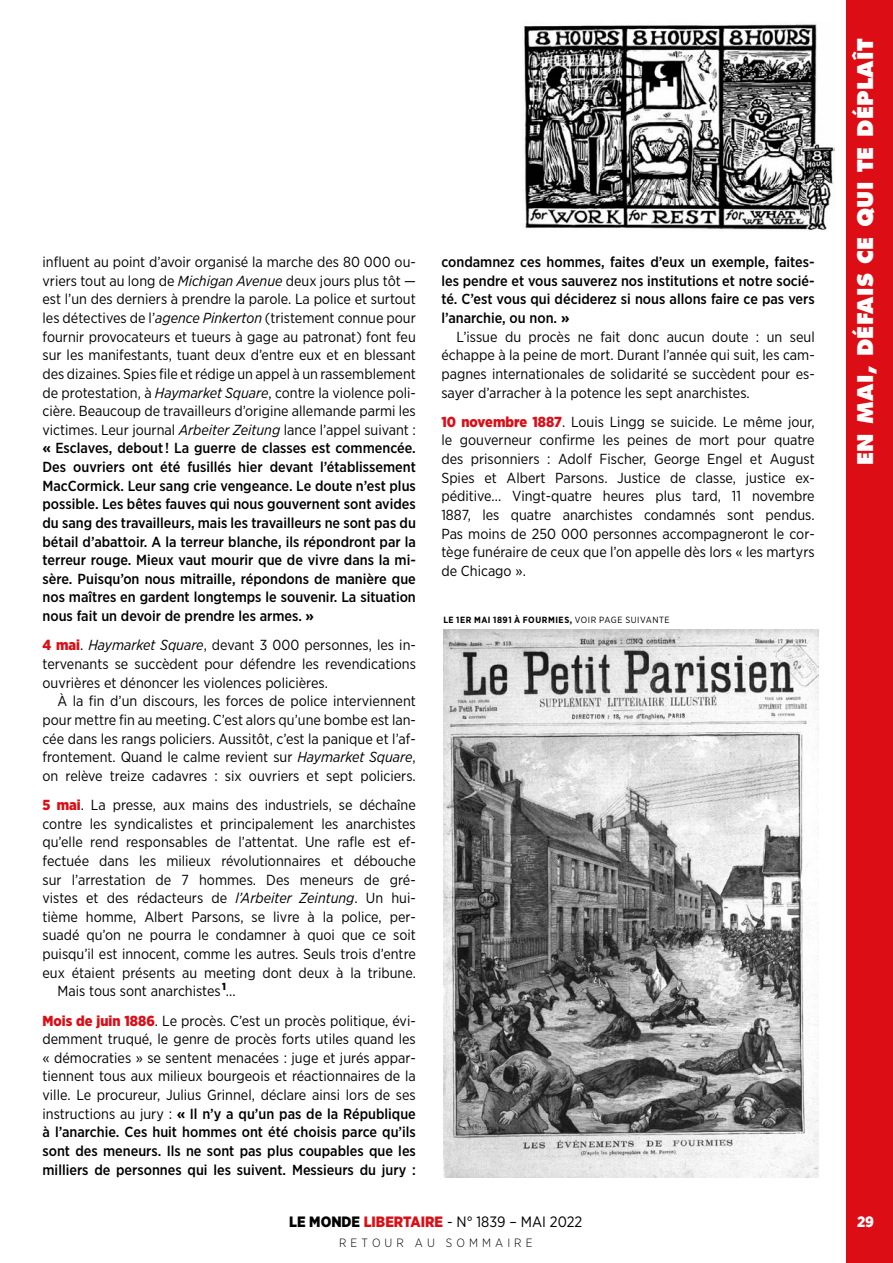
<style>
.page{position:relative;width:893px;height:1263px;background:#fff}
.page>*{position:absolute;margin:0;border:0;box-sizing:border-box;transform-origin:0 0}
.t1{font:800 21px "Futura Std";letter-spacing:.015em;color:#fff}
.t2{font:15px "Gotham Narrow";color:#000}
.t3{font:900 15px "Gotham Narrow";color:#fff}
.t4{font:14.55px/18.6px "Gotham Narrow";color:#000;text-align:justify}
.t5{font:500 14.55px/18.6px "Gotham Narrow";color:#000;text-align:justify}
.t6{font:300 12px "Gotham Narrow";color:#000}
.t7{font:700 9px "Gotham Narrow";letter-spacing:.06em;color:#000}
.s1{font-weight:400}
.s2{font-weight:400;font-style:italic}
.s3{font-weight:700}
.s4{font-weight:900;color:#dc0d15}
.s5{font-style:italic}
.s6{font-weight:500}
.s7{font-weight:900}
</style>
<div class="page">
<div style="left:846px;top:0;width:47px;height:1263px;background:#dc0d15"></div>
<img style="left:443px;top:630px;width:376px;height:548px">
<img style="left:524px;top:24px;width:310px;height:206px">
<p class="t5" style="left:43px;top:253px;width:375px"><span class="s1">influent au point d’avoir organisé la marche des 80 000 ou&shy;vriers tout au long de</span> <span class="s2">Michigan Avenue</span> <span class="s1">deux jours plus tôt — est l’un des derniers à prendre la parole. La police et surtout les détectives de l’</span><span class="s2">agence Pinkerton</span> <span class="s1">(tristement connue pour fournir provocateurs et tueurs à gage au patronat) font feu sur les manifestants, tuant deux d’entre eux et en blessant des dizaines. Spies file et rédige un appel à un rassemblement de protestation, à</span> <span class="s2">Haymarket Square</span><span class="s1">, contre la violence poli&shy;cière. Beaucoup de travailleurs d’origine allemande parmi les victimes. Leur journal</span> <span class="s2">Arbeiter Zeitung</span> <span class="s1">lance l’appel suivant : </span><span class="s3">«</span> Esclaves, debout ! La guerre de classes est commencée.<br>Des ouvriers ont été fusillés hier devant l’établissement MacCormick. Leur sang crie vengeance. Le doute n’est plus possible. Les bêtes fauves qui nous gouvernent sont avides du sang des travailleurs, mais les travailleurs ne sont pas du bétail d’abattoir. A la terreur blanche, ils répondront par la terreur rouge. Mieux vaut mourir que de vivre dans la mi&shy;sère. Puisqu’on nous mitraille, répondons de manière que nos maîtres en gardent longtemps le souvenir. La situation nous fait un devoir de prendre les armes. <span class="s3">»</span></p>
<p class="t4" style="left:43px;top:636px;width:375px"><span class="s4">4 mai</span>. <span class="s5">Haymarket Square</span>, devant 3 000 personnes, les in&shy;tervenants se succèdent pour défendre les revendications ouvrières et dénoncer les violences policières.</p>
<p class="t4" style="left:43px;top:691px;width:375px;text-indent:15px">À la fin d’un discours, les forces de police interviennent pour mettre fin au meeting. C’est alors qu’une bombe est lan&shy;cée dans les rangs policiers. Aussitôt, c’est la panique et l’af&shy;frontement. Quand le calme revient sur <span class="s5">Haymarket Square</span>, on relève treize cadavres : six ouvriers et sept policiers.</p>
<p class="t4" style="left:43px;top:795px;width:375px"><span class="s4">5 mai</span>. La presse, aux mains des industriels, se déchaîne</p>
<p class="t4" style="left:43px;top:814px;width:375px">contre les syndicalistes et principalement les anarchistes</p>
<p class="t4" style="left:43px;top:832px;width:375px">qu’elle rend responsables de l’attentat. Une rafle est ef-</p>
<p class="t4" style="left:43px;top:851px;width:375px">fectuée dans les milieux révolutionnaires et débouche</p>
<p class="t4" style="left:43px;top:870px;width:375px">sur l’arrestation de 7 hommes. Des meneurs de gré-</p>
<p class="t4" style="left:43px;top:888px;width:375px">vistes et des rédacteurs de <span class="s5">l’Arbeiter Zeintung</span>. Un hui-</p>
<p class="t4" style="left:43px;top:907px;width:375px">tième homme, Albert Parsons, se livre à la police, per-</p>
<p class="t4" style="left:43px;top:926px;width:375px">suadé qu’on ne pourra le condamner à quoi que ce soit</p>
<p class="t4" style="left:43px;top:944px;width:375px">puisqu’il est innocent, comme les autres. Seuls trois d’entre</p>
<p class="t4" style="left:43px;top:963px;width:375px">eux étaient présents au meeting dont deux à la tribune.</p>
<p class="t4" style="left:58px;top:981px;width:180px">Mais tous sont anarchistes <sup>1</sup>...</p>
<p class="t4" style="left:43px;top:1011px;width:375px"><span class="s4">Mois de juin 1886</span>. Le procès. C’est un procès politique, évi&shy;demment truqué, le genre de procès forts utiles quand les « démocraties » se sentent menacées : juge et jurés appar&shy;tiennent tous aux milieux bourgeois et réactionnaires de la ville. Le procureur, Julius Grinnel, déclare ainsi lors de ses instructions au jury : <span class="s3">«</span> <span class="s6">Il n’y a qu’un pas de la République à l’anarchie. Ces huit hommes ont été choisis parce qu’ils sont des meneurs. Ils ne sont pas plus coupables que les milliers de personnes qui les suivent. Messieurs du jury :</span></p>
<p class="t5" style="left:441px;top:253px;width:375px">condamnez ces hommes, faites d’eux un exemple, faites&shy;les pendre et vous sauverez nos institutions et notre socié&shy;té. C’est vous qui déciderez si nous allons faire ce pas vers l’anarchie, ou non. <span class="s3">»</span></p>
<p class="t4" style="left:441px;top:327px;width:375px;text-indent:15px">L’issue du procès ne fait donc aucun doute : un seul échappe à la peine de mort. Durant l’année qui suit, les cam&shy;pagnes internationales de solidarité se succèdent pour es&shy;sayer d’arracher à la potence les sept anarchistes.</p>
<p class="t4" style="left:441px;top:412px;width:375px"><span class="s4">10 novembre 1887</span>. Louis Lingg se suicide. Le même jour, le gouverneur confirme les peines de mort pour quatre des prisonniers : Adolf Fischer, George Engel et August Spies et Albert Parsons. Justice de classe, justice ex&shy;péditive... Vingt-quatre heures plus tard, 11 novembre 1887, les quatre anarchistes condamnés sont pendus.<br>Pas moins de 250 000 personnes accompagneront le cor&shy;tège funéraire de ceux que l’on appelle dès lors « les martyrs de Chicago ».</p>
<p class="t7" style="left:443px;top:614px;width:228px">LE 1ER MAI 1891 À FOURMIES, <span class="s1">VOIR PAGE SUIVANTE</span></p>
<h1 class="t1" style="left:852px;top:465px;width:428px;rotate:-90deg">EN MAI, DÉFAIS CE QUI TE DÉPLAÎT</h1>
<p class="t2" style="left:289px;top:1212px;width:295px"><span class="s7">LE MONDE</span> <span class="s4">LIBERTAIRE</span> - N° 1839 – MAI 2022</p>
<p class="t3" style="left:857px;top:1212px;width:18px">29</p>
<p class="t6" style="left:339px;top:1236px;width:195px">R E T O U R A U S O M M A I R E</p>
</div>
